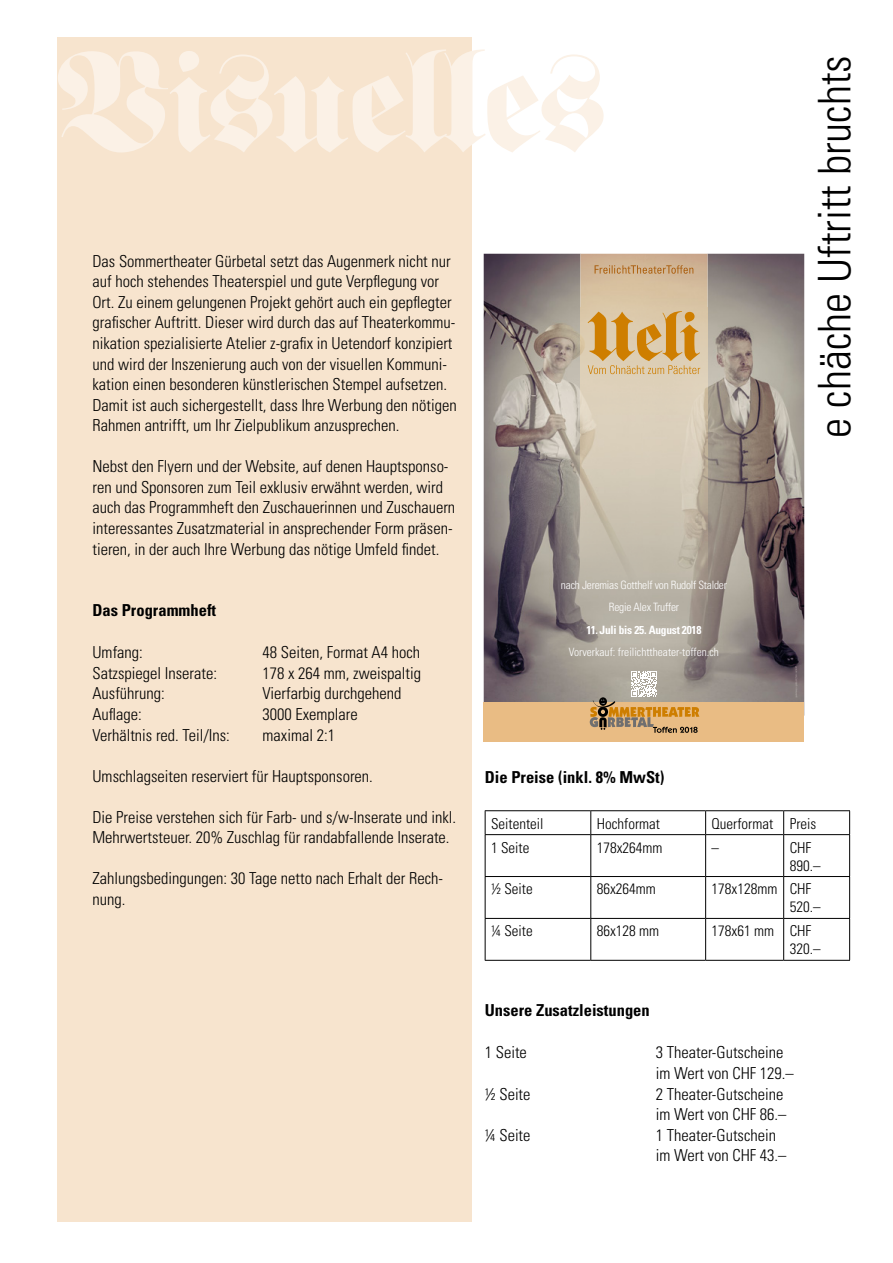
<style>
.page{position:relative;width:893px;height:1263px;background:#fff}
.page>*{position:absolute;margin:0;border:0;box-sizing:border-box;transform-origin:0 0}
.heading_1{font:147px "Fette Fraktur";color:#fbf1e6}
.heading_1-2{font:300 condensed 45px "Univers";color:#000}
.heading_1-3{font:300 condensed 16.5px/20.5px "Univers";color:#000}
.heading_1-4{font:700 condensed 16.5px "Univers";color:#000}
.t1{font:300 condensed 15px/18px "Univers";color:#000}
.t2{font:300 condensed 11.4px/22.2px "Univers";color:#fff;text-align:center}
.t3{font:300 condensed 11.4px/22.2px "Univers";letter-spacing:-.02em;color:#fff;text-align:center}
.s1{font-weight:700}
</style>
<div class="page">
<div style="left:57px;top:37px;width:415px;height:1184px;background:#f7e4ce"></div>
<hr style="left:485px;top:810px;width:106px;height:1px;background:#000">
<svg style="left:485px;top:811px;width:1px;height:23px"></svg>
<hr style="left:591px;top:810px;width:115px;height:1px;background:#000">
<svg style="left:590px;top:811px;width:1px;height:23px"></svg>
<hr style="left:706px;top:810px;width:78px;height:1px;background:#000">
<svg style="left:705px;top:811px;width:1px;height:23px"></svg>
<hr style="left:784px;top:810px;width:66px;height:1px;background:#000">
<svg style="left:783px;top:811px;width:1px;height:23px"></svg>
<svg style="left:849px;top:811px;width:1px;height:23px"></svg>
<hr style="left:485px;top:834px;width:106px;height:1px;background:#000">
<hr style="left:485px;top:835px;width:1px;height:41px;background:#000">
<hr style="left:591px;top:834px;width:115px;height:1px;background:#000">
<hr style="left:590px;top:835px;width:1px;height:41px;background:#000">
<hr style="left:706px;top:834px;width:78px;height:1px;background:#000">
<hr style="left:705px;top:835px;width:1px;height:41px;background:#000">
<hr style="left:784px;top:834px;width:66px;height:1px;background:#000">
<hr style="left:783px;top:835px;width:1px;height:41px;background:#000">
<hr style="left:849px;top:835px;width:1px;height:41px;background:#000">
<hr style="left:485px;top:876px;width:106px;height:1px;background:#000">
<hr style="left:485px;top:877px;width:1px;height:41px;background:#000">
<hr style="left:591px;top:876px;width:115px;height:1px;background:#000">
<hr style="left:590px;top:877px;width:1px;height:41px;background:#000">
<hr style="left:706px;top:876px;width:78px;height:1px;background:#000">
<hr style="left:705px;top:877px;width:1px;height:41px;background:#000">
<hr style="left:784px;top:876px;width:66px;height:1px;background:#000">
<hr style="left:783px;top:877px;width:1px;height:41px;background:#000">
<hr style="left:849px;top:877px;width:1px;height:41px;background:#000">
<hr style="left:485px;top:918px;width:106px;height:1px;background:#000">
<hr style="left:485px;top:919px;width:1px;height:41px;background:#000">
<hr style="left:591px;top:918px;width:115px;height:1px;background:#000">
<hr style="left:590px;top:919px;width:1px;height:41px;background:#000">
<hr style="left:706px;top:918px;width:78px;height:1px;background:#000">
<hr style="left:705px;top:919px;width:1px;height:41px;background:#000">
<hr style="left:784px;top:918px;width:66px;height:1px;background:#000">
<hr style="left:783px;top:919px;width:1px;height:41px;background:#000">
<hr style="left:849px;top:919px;width:1px;height:41px;background:#000">
<hr style="left:485px;top:960px;width:106px;height:1px;background:#000">
<hr style="left:591px;top:960px;width:115px;height:1px;background:#000">
<hr style="left:706px;top:960px;width:78px;height:1px;background:#000">
<hr style="left:784px;top:960px;width:66px;height:1px;background:#000">
<img style="left:484px;top:254px;width:320px;height:448px">
<img style="left:795px;top:666px;width:2px;height:31px">
<img style="left:580px;top:254px;width:127px;height:351px">
<div style="left:484px;top:702px;width:320px;height:39px;background:#e9bc84"></div>
<svg style="left:588px;top:311px;width:112px;height:63px;background:#d6ae6d"></svg>
<img style="left:595px;top:265px;width:98px;height:9px">
<svg style="left:590px;top:671px;width:109px;height:62px"></svg>
<p class="heading_1" style="left:58px;top:13px;width:549px">Visuelles</p>
<p class="heading_1-3" style="left:92px;top:251px;width:366px">Das Sommertheater Gürbetal setzt das Augenmerk nicht nur auf hoch stehendes Theaterspiel und gute Verpflegung vor Ort. Zu einem gelungenen Projekt gehört auch ein gepflegter grafischer Auftritt. Dieser wird durch das auf Theaterkommu&shy;nikation spezialisierte Atelier z-grafix in Uetendorf konzipiert und wird der Inszenierung auch von der visuellen Kommuni&shy;kation einen besonderen künstlerischen Stempel aufsetzen.<br>Damit ist auch sichergestellt, dass Ihre Werbung den nötigen Rahmen antrifft, um Ihr Zielpublikum anzusprechen.</p>
<p class="heading_1-3" style="left:92px;top:456px;width:364px">Nebst den Flyern und der Website, auf denen Hauptsponso&shy;ren und Sponsoren zum Teil exklusiv erwähnt werden, wird auch das Programmheft den Zuschauerinnen und Zuschauern interessantes Zusatzmaterial in ansprechender Form präsen&shy;tieren, in der auch Ihre Werbung das nötige Umfeld findet.</p>
<p class="heading_1-2" style="left:808px;top:438px;width:384px;rotate:-90deg">e chäche Uftritt bruchts</p>
<p class="heading_1-4" style="left:92px;top:600px;width:125px">Das Programmheft</p>
<p class="heading_1-3" style="left:92px;top:642px;width:52px">Umfang:</p>
<p class="heading_1-3" style="left:263px;top:642px;width:159px">48 Seiten, Format A4 hoch</p>
<p class="heading_1-3" style="left:92px;top:663px;width:126px">Satzspiegel Inserate:</p>
<p class="heading_1-3" style="left:263px;top:663px;width:160px">178 x 264 mm, zweispaltig</p>
<p class="heading_1-3" style="left:92px;top:683px;width:74px">Ausführung:</p>
<p class="heading_1-3" style="left:263px;top:683px;width:140px">Vierfarbig durchgehend</p>
<p class="heading_1-3" style="left:92px;top:704px;width:51px">Auflage:</p>
<p class="heading_1-3" style="left:263px;top:704px;width:97px">3000 Exemplare</p>
<p class="heading_1-3" style="left:92px;top:724px;width:139px">Verhältnis red. Teil/Ins:</p>
<p class="heading_1-3" style="left:263px;top:724px;width:74px">maximal 2:1</p>
<p class="heading_1-3" style="left:92px;top:765px;width:282px">Umschlagseiten reserviert für Hauptsponsoren.</p>
<p class="heading_1-3" style="left:92px;top:807px;width:365px">Die Preise verstehen sich für Farb- und s/w-Inserate und inkl.<br>Mehrwertsteuer. 20% Zuschlag für randabfallende Inserate.</p>
<p class="heading_1-3" style="left:92px;top:868px;width:352px">Zahlungsbedingungen: 30 Tage netto nach Erhalt der Rech&shy;nung.</p>
<p class="t3" style="left:561px;top:574px;width:167px">nach Jeremias Gotthelf von Rudolf Stalder<br>Regie Alex Truffer</p>
<p class="t2" style="left:569px;top:618px;width:152px"><span class="s1">11. Juli bis 25. August 2018<br></span>Vorverkauf: freilichttheater-toffen.ch</p>
<p class="heading_1-4" style="left:485px;top:767px;width:181px">Die Preise (inkl. 8% MwSt)</p>
<p class="t1" style="left:491px;top:814px;width:54px">Seitenteil</p>
<p class="t1" style="left:597px;top:814px;width:65px">Hochformat</p>
<p class="t1" style="left:712px;top:814px;width:63px">Querformat</p>
<p class="t1" style="left:790px;top:814px;width:28px">Preis</p>
<p class="t1" style="left:491px;top:838px;width:40px">1 Seite</p>
<p class="t1" style="left:597px;top:838px;width:67px">178x264mm</p>
<p class="t1" style="left:712px;top:838px;width:9px">–</p>
<p class="t1" style="left:790px;top:838px;width:32px">CHF<br>890.–</p>
<p class="t1" style="left:491px;top:880px;width:43px">½ Seite</p>
<p class="t1" style="left:597px;top:880px;width:61px">86x264mm</p>
<p class="t1" style="left:712px;top:880px;width:67px">178x128mm</p>
<p class="t1" style="left:790px;top:880px;width:32px">CHF<br>520.–</p>
<p class="t1" style="left:491px;top:922px;width:43px">¼ Seite</p>
<p class="t1" style="left:597px;top:922px;width:64px">86x128 mm</p>
<p class="t1" style="left:712px;top:922px;width:64px">178x61 mm</p>
<p class="t1" style="left:790px;top:922px;width:32px">CHF<br>320.–</p>
<p class="heading_1-4" style="left:485px;top:1000px;width:166px">Unsere Zusatzleistungen</p>
<p class="heading_1-3" style="left:485px;top:1042px;width:44px">1 Seite</p>
<p class="heading_1-3" style="left:656px;top:1042px;width:129px">3 Theater-Gutscheine</p>
<p class="heading_1-3" style="left:656px;top:1063px;width:140px">im Wert von CHF 129.–</p>
<p class="heading_1-3" style="left:485px;top:1083px;width:47px">½ Seite</p>
<p class="heading_1-3" style="left:656px;top:1083px;width:129px">2 Theater-Gutscheine</p>
<p class="heading_1-3" style="left:656px;top:1104px;width:132px">im Wert von CHF 86.–</p>
<p class="heading_1-3" style="left:485px;top:1124px;width:47px">¼ Seite</p>
<p class="heading_1-3" style="left:656px;top:1124px;width:122px">1 Theater-Gutschein</p>
<p class="heading_1-3" style="left:656px;top:1145px;width:132px">im Wert von CHF 43.–</p>
</div>
